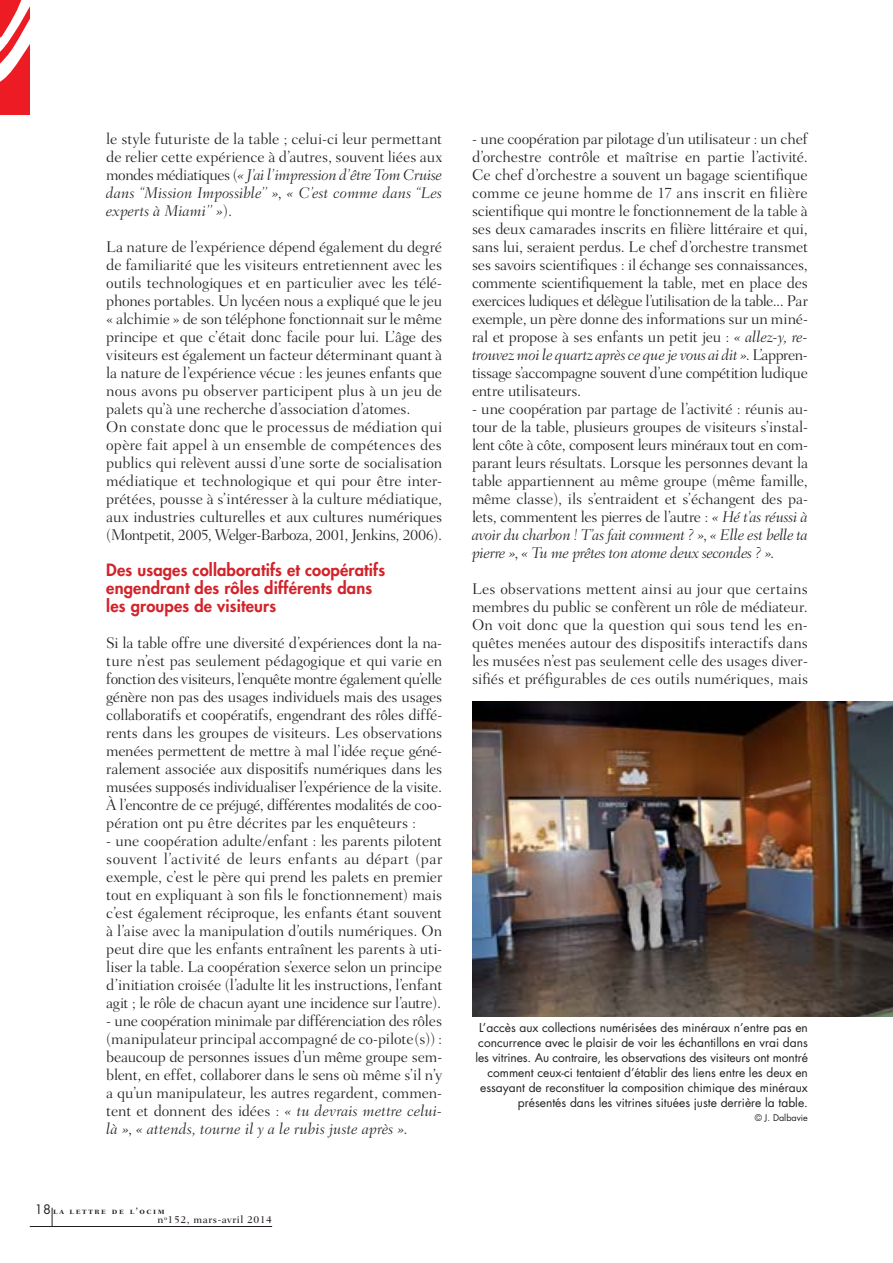
<style>
.page{position:relative;width:893px;height:1263px;background:#fff}
.page>*{position:absolute;margin:0;border:0;box-sizing:border-box;transform-origin:0 0}
.t1{font:800 16.5px/18px "Futura";letter-spacing:.01em;color:#d2232a}
.t2{font:300 15.75px/18px "Fairfield LH";letter-spacing:-.01em;color:#231f20;text-align:justify}
.t3{font:12.75px "Futura";color:#231f20}
.t4{font:12px/15px "Futura";color:#231f20;text-align:right}
.t5{font:500 10.5px "Fairfield LH";letter-spacing:.05em;color:#231f20}
.t6{font:9px "Fairfield LH Bold SC";letter-spacing:.17em;color:#231f20}
.t7{font:9px "Futura";color:#231f20}
.s1{font-style:italic}
</style>
<div class="page">
<hr style="left:30px;top:1226px;width:242px;height:1px;background:#231f20">
<svg style="left:52px;top:1208px;width:1px;height:18px"></svg>
<svg style="left:1px;top:0;width:29px;height:115px"></svg>
<img style="left:472px;top:702px;width:421px;height:315px">
<p class="t2" style="left:106px;top:131px;width:337px">le style futuriste de la table ; celui-ci leur permettant de relier cette expérience à d’autres, souvent liées aux mondes médiatiques (<span class="s1">« J’ai l’impression d’être Tom Cruise dans “Mission Impossible’’ »</span>, <span class="s1">« C’est comme dans “Les experts à Miami’’ »</span>).</p>
<p class="t2" style="left:106px;top:239px;width:337px;text-align:left">La nature de l’expérience dépend également du degré de familiarité que les visiteurs entretiennent avec les outils technologiques et en particulier avec les télé&shy;phones portables. Un lycéen nous a expliqué que le jeu « alchimie » de son téléphone fonctionnait sur le même principe et que c’était donc facile pour lui. L’âge des visiteurs est également un facteur déterminant quant à la nature de l’expérience vécue : les jeunes enfants que nous avons pu observer participent plus à un jeu de palets qu’à une recherche d’association d’atomes.<br>On constate donc que le processus de médiation qui opère fait appel à un ensemble de compétences des publics qui relèvent aussi d’une sorte de socialisation médiatique et technologique et qui pour être inter&shy;prétées, pousse à s’intéresser à la culture médiatique, aux industries culturelles et aux cultures numériques (Mont petit, 2005, Welger-Barboza, 2001, Jenkins, 2006).</p>
<p class="t1" style="left:106px;top:562px;width:280px">Des usages collaboratifs et coopératifs engendrant des rôles différents dans les groupes de visiteurs</p>
<p class="t2" style="left:106px;top:635px;width:337px">Si la table offre une diversité d’expériences dont la na&shy;ture n’est pas seulement pédagogique et qui varie en fonction des visiteurs, l’enquête montre également qu’elle gé nère non pas des usages individuels mais des usages collaboratifs et coopératifs, engendrant des rôles diffé&shy;rents dans les groupes de visiteurs. Les observations menées permettent de mettre à mal l’idée reçue géné&shy;ralement associée aux dispositifs numé riques dans les musées supposés individualiser l’expérience de la visite.<br>À l’encontre de ce préjugé, différentes modalités de coo&shy;pération ont pu être décrites par les enquêteurs :</p>
<p class="t2" style="left:106px;top:833px;width:338px">- une coopération adulte/enfant : les parents pilotent souvent l’activité de leurs enfants au départ (par exemple, c’est le père qui prend les palets en premier tout en expliquant à son fils le fonctionnement) mais c’est également réciproque, les enfants étant souvent à l’aise avec la manipulation d’outils numériques. On peut dire que les enfants entraînent les parents à uti&shy;liser la table. La coopération s’exerce selon un principe d’initiation croisée (l’adulte lit les instructions, l’enfant agit ; le rôle de chacun ayant une incidence sur l’autre).</p>
<p class="t2" style="left:106px;top:1013px;width:337px">- une coopération minimale par différenciation des rôles (manipulateur principal accompagné de co-pilote(s)) : beaucoup de personnes issues d’un même groupe sem&shy;blent, en effet, collaborer dans le sens où même s’il n’y a qu’un manipulateur, les autres regardent, commen&shy;tent et donnent des idées : <span class="s1">« tu devrais mettre celui&shy;là »</span>, <span class="s1">« attends, tourne il y a le rubis juste après »</span>.</p>
<p class="t3" style="left:35px;top:1204px;width:18px">18</p>
<p class="t6" style="left:53px;top:1206px;width:113px">la lettre de l’ocim</p>
<p class="t5" style="left:158px;top:1215px;width:116px">n<sup>o</sup>152, mars-avril 2014</p>
<p class="t2" style="left:472px;top:131px;width:337px">- une coopération par pilotage d’un utilisateur : un chef d’orchestre contrôle et maîtrise en partie l’activité.<br>Ce chef d’orchestre a souvent un bagage scientifique comme ce jeune homme de 17 ans inscrit en filière scientifique qui montre le fonctionnement de la table à ses deux camarades inscrits en filière littéraire et qui, sans lui, seraient perdus. Le chef d’orchestre transmet ses savoirs scientifiques : il échange ses con naissances, commente scientifiquement la table, met en place des exercices ludiques et délègue l’utilisation de la table... Par exemple, un père donne des informations sur un miné&shy;ral et propose à ses enfants un petit jeu : <span class="s1">« allez-y, re&shy;trouvez moi le quartz après ce que je vous ai dit »</span>. L’appren&shy;tissage s’accompagne souvent d’une compétition lu dique entre utilisateurs.</p>
<p class="t2" style="left:472px;top:401px;width:338px">- une coopération par partage de l’activité : réunis au&shy;tour de la table, plusieurs groupes de visiteurs s’instal&shy;lent côte à côte, composent leurs minéraux tout en com&shy;parant leurs résultats. Lorsque les personnes devant la table appartiennent au même groupe (même famille, même classe), ils s’entraident et s’échangent des pa&shy;lets, commentent les pierres de l’autre : <span class="s1">« Hé t’as réussi à avoir du charbon ! T’as fait comment ? »</span>, <span class="s1">« Elle est belle ta pierre »</span>, <span class="s1">« Tu me prêtes ton atome deux secondes ? »</span>.</p>
<p class="t2" style="left:472px;top:581px;width:338px">Les observations mettent ainsi au jour que certains membres du public se confèrent un rôle de médiateur.<br>On voit donc que la question qui sous tend les en&shy;quêtes menées autour des dispositifs interactifs dans les musées n’est pas seulement celle des usages diver&shy;sifiés et préfigurables de ces outils numériques, mais</p>
<p class="t4" style="left:475px;top:1021px;width:334px">L’accès aux collections numérisées des minéraux n’entre pas en concurrence avec le plaisir de voir les échantillons en vrai dans les vitrines. Au contraire, les observations des visiteurs ont montré comment ceux-ci tentaient d’établir des liens entre les deux en essayant de reconstituer la composition chimique des minéraux présentés dans les vitrines situées juste derrière la table.</p>
<p class="t7" style="left:755px;top:1113px;width:55px">© J. Dalbavie</p>
</div>
